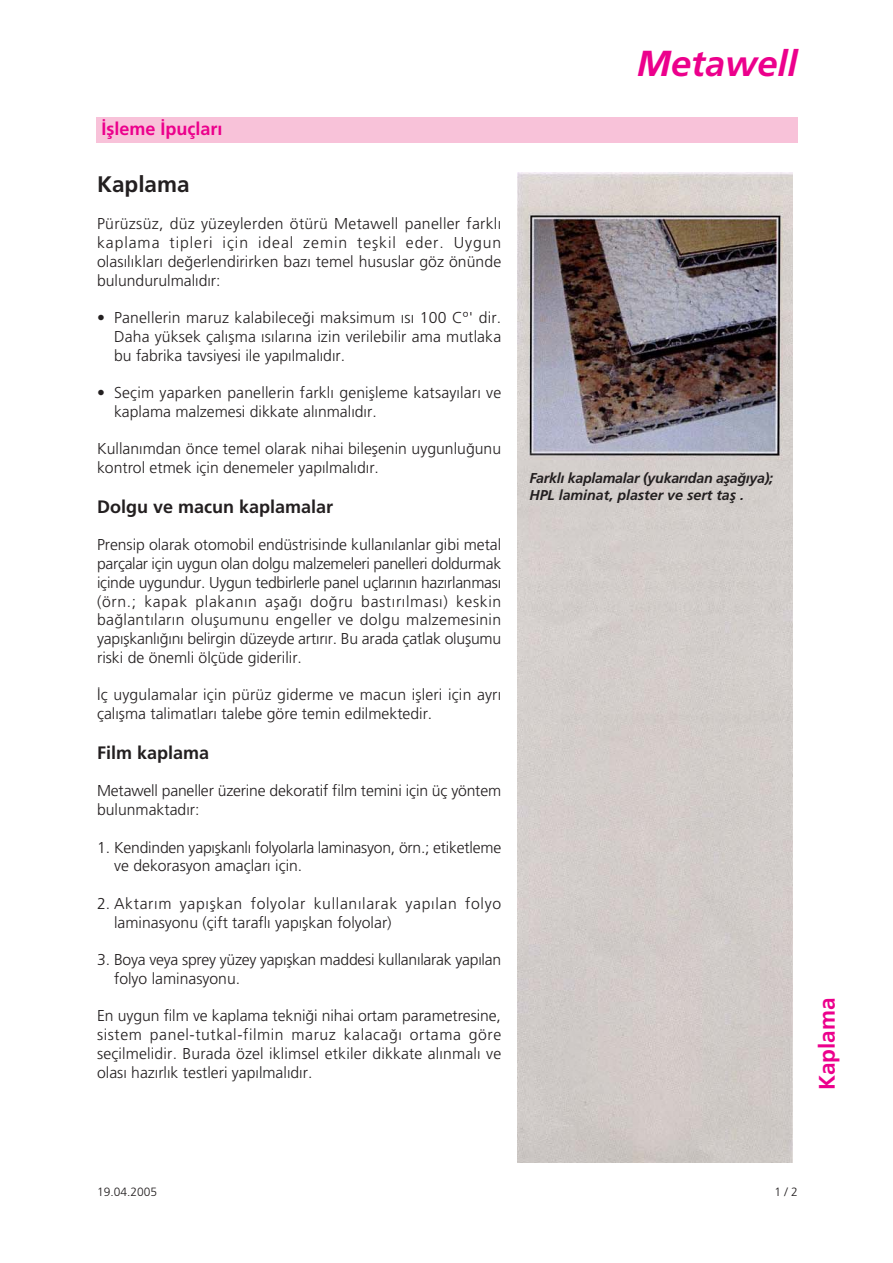
<style>
.page{position:relative;width:893px;height:1263px;background:#fff}
.page>*{position:absolute;margin:0;border:0;box-sizing:border-box;transform-origin:0 0}
.t1{font:italic 700 36.15px "Frutiger";color:#ec008c}
.t2{font:700 22.5px "Frutiger";color:#231f20}
.t3{font:700 22.5px "Frutiger";color:#ec008c}
.t4{font:700 18px "Frutiger";color:#231f20}
.t5{font:700 18px "Frutiger";color:#ec008c}
.t6{font:300 15.75px/18.8px "Frutiger";color:#231f20}
.t7{font:300 15.75px/18.8px "Frutiger";letter-spacing:.04em;color:#231f20}
.t8{font:italic 700 14.25px/17.2px "Frutiger";letter-spacing:-.02em;color:#231f20}
.t9{font:300 12px "Frutiger";color:#231f20}
</style>
<div class="page">
<img style="left:517px;top:172px;width:275px;height:990px">
<div style="left:96px;top:117px;width:701px;height:26px;background:#f8c2d9"></div>
<p class="t5" style="left:101px;top:121px;width:123px">‹flleme ‹puçlar›</p>
<h2 class="t2" style="left:97px;top:175px;width:94px">Kaplama</h2>
<p class="t6" style="left:97px;top:216px;width:405px;text-align:justify">Pürüzsüz, düz yüzeylerden ötürü Metawell paneller farkl› kaplama tipleri için ideal zemin teflkil eder. Uygun olas›l›klar› de¤erlendirirken baz› temel hususlar göz önünde bulundurulmal›d›r:</p>
<p class="t6" style="left:114px;top:309px;width:388px;text-align:justify;text-indent:-17px">• Panellerin maruz kalabilece¤i maksimum ›s› 100 Cº' dir.<br>Daha yüksek çal›flma ›s›lar›na izin verilebilir ama mutlaka bu fabrika tavsiyesi ile yap›lmal›d›r.</p>
<p class="t6" style="left:114px;top:384px;width:388px;text-indent:-17px">• Seçim yaparken panellerin farkl› geniflleme katsay›lar› ve kaplama malzemesi dikkate al›nmal›d›r.</p>
<p class="t6" style="left:97px;top:441px;width:405px">Kullan›mdan önce temel olarak nihai bileflenin uygunlu¤unu kontrol etmek için denemeler yap›lmal›d›r.</p>
<p class="t4" style="left:97px;top:499px;width:238px">Dolgu ve macun kaplamalar</p>
<p class="t6" style="left:97px;top:537px;width:405px;text-align:justify">Prensip olarak otomobil endüstrisinde kullan›lanlar gibi metal parçalar için uygun olan dolgu malzemeleri panelleri doldurmak içinde uygundur. Uygun tedbirlerle panel uçlar›n›n haz›rlanmas› (örn.; kapak plakan›n afla¤› do¤ru bast›r›lmas›) keskin ba¤lant›lar›n oluflumunu engeller ve dolgu malzemesinin yap›flkanl›¤›n› belirgin düzeyde art›r›r. Bu arada çatlak oluflumu riski de önemli ölçüde giderilir.</p>
<p class="t6" style="left:97px;top:687px;width:405px">‹ç uygulamalar için pürüz giderme ve macun iflleri için ayr› çal›flma talimatlar› talebe göre temin edilmektedir.</p>
<p class="t4" style="left:97px;top:745px;width:114px">Film kaplama</p>
<p class="t6" style="left:97px;top:783px;width:405px">Metawell paneller üzerine dekoratif film temini için üç yöntem bulunmaktad›r:</p>
<p class="t6" style="left:114px;top:839px;width:388px;text-indent:-17px">1. Kendinden yap›flkanl› folyolarla laminasyon, örn.; etiketleme ve dekorasyon amaçlar› için.</p>
<p class="t7" style="left:114px;top:895px;width:388px;text-indent:-17px">2. Aktar›m yap›flkan folyolar kullan›larak yap›lan folyo laminasyonu (çift tarafl› yap›flkan folyolar)</p>
<p class="t6" style="left:114px;top:951px;width:388px;text-indent:-17px">3. Boya veya sprey yüzey yap›flkan maddesi kullan›larak yap›lan folyo laminasyonu.</p>
<p class="t6" style="left:97px;top:1008px;width:405px;text-align:justify">En uygun film ve kaplama tekni¤i nihai ortam parametresine, sistem panel-tutkal-filmin maruz kalaca¤› ortama göre seçilmelidir. Burada özel iklimsel etkiler dikkate al›nmal› ve olas› haz›rl›k testleri yap›lmal›d›r.</p>
<h1 class="t1" style="left:637px;top:49px;width:162px">Metawell</h1>
<p class="t8" style="left:529px;top:471px;width:245px">Farkl› kaplamalar (yukar›dan afla¤›ya);<br>HPL laminat, plaster ve sert tafl .</p>
<h2 class="t3" style="left:817px;top:1090px;width:94px;rotate:-90deg">Kaplama</h2>
<p class="t9" style="left:97px;top:1187px;width:62px">19.04.2005</p>
<p class="t9" style="left:774px;top:1187px;width:25px">1 / 2</p>
</div>
